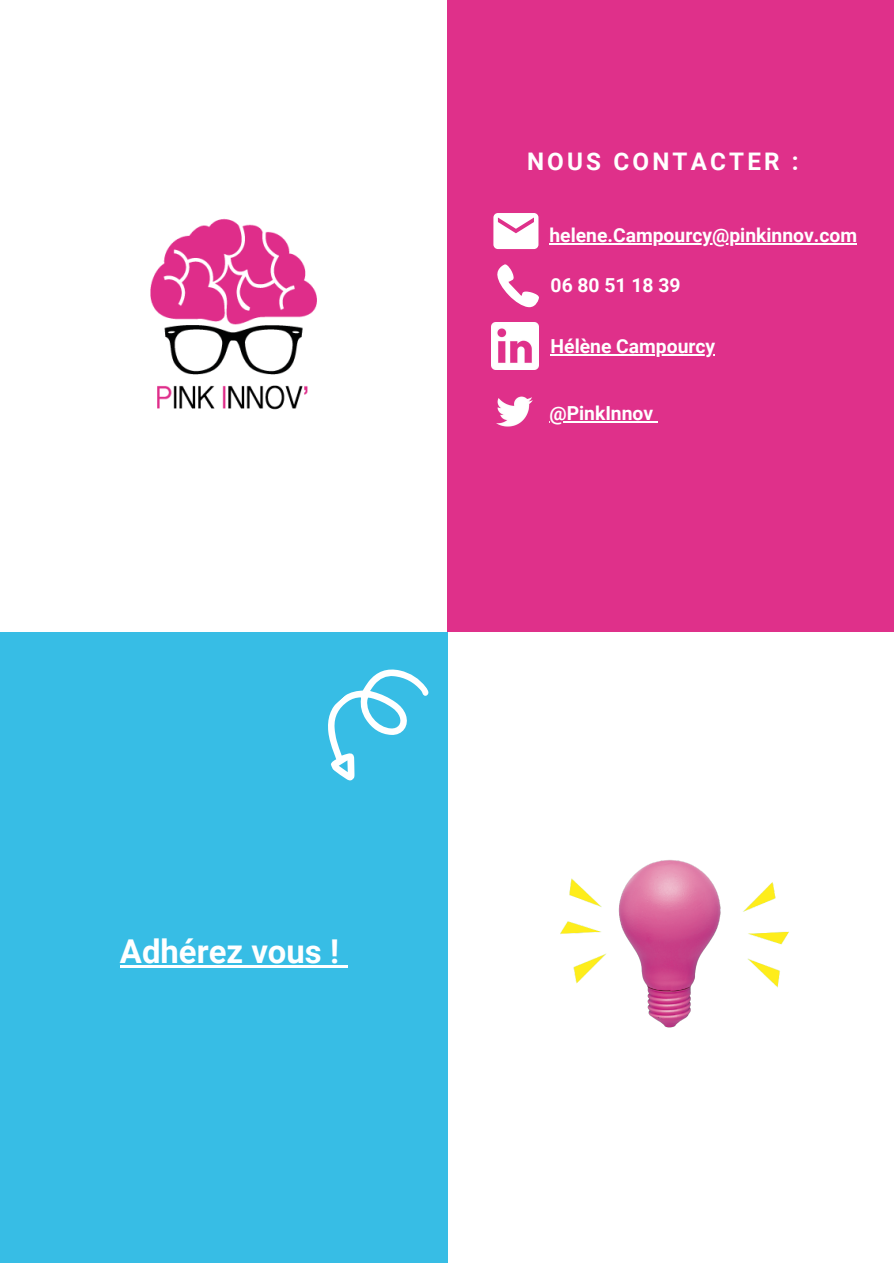
<style>
.page{position:relative;width:894px;height:1264px;background:#fff}
.page>*{position:absolute;margin:0;border:0;box-sizing:border-box;transform-origin:0 0}
.t1{font:700 32.85px "Roboto";color:#fff}
.t2{font:700 24.15px "Roboto";letter-spacing:.13em;color:#fff}
.t3{font:700 19.35px "Roboto";color:#fff}
</style>
<div class="page">
<div style="left:447px;top:0;width:446px;height:632px;background:#df308a"></div>
<div style="left:0;top:632px;width:448px;height:631px;background:#37bde5"></div>
<img style="left:491px;top:322px;width:47px;height:47px">
<img style="left:496px;top:396px;width:37px;height:31px">
<svg style="left:497px;top:264px;width:42px;height:43px"></svg>
<svg style="left:493px;top:213px;width:45px;height:36px;background:#fbe6f1"></svg>
<svg style="left:328px;top:669px;width:101px;height:112px"></svg>
<img style="left:150px;top:218px;width:167px;height:192px">
<img style="left:618px;top:860px;width:103px;height:168px">
<img style="left:560px;top:878px;width:46px;height:106px">
<hr style="left:549px;top:243px;width:307px;height:1px;background:#fff">
<hr style="left:550px;top:354px;width:165px;height:1px;background:#fff">
<hr style="left:549px;top:421px;width:104px;height:1px;background:#fff">
<hr style="left:120px;top:965px;width:219px;height:2px;background:#fff">
<svg style="left:339px;top:965px;width:8px;height:2px"></svg>
<img style="left:743px;top:882px;width:46px;height:106px">
<p class="t2" style="left:527px;top:147px;width:273px">NOUS CONTACTER :</p>
<p class="t3" style="left:549px;top:224px;width:309px">helene.Campourcy@pinkinnov.com</p>
<p class="t3" style="left:550px;top:274px;width:131px">06 80 51 18 39</p>
<p class="t3" style="left:550px;top:335px;width:166px">Hélène Campourcy</p>
<p class="t3" style="left:549px;top:402px;width:105px">@PinkInnov</p>
<p class="t1" style="left:120px;top:932px;width:220px">Adhérez vous !</p>
</div>
